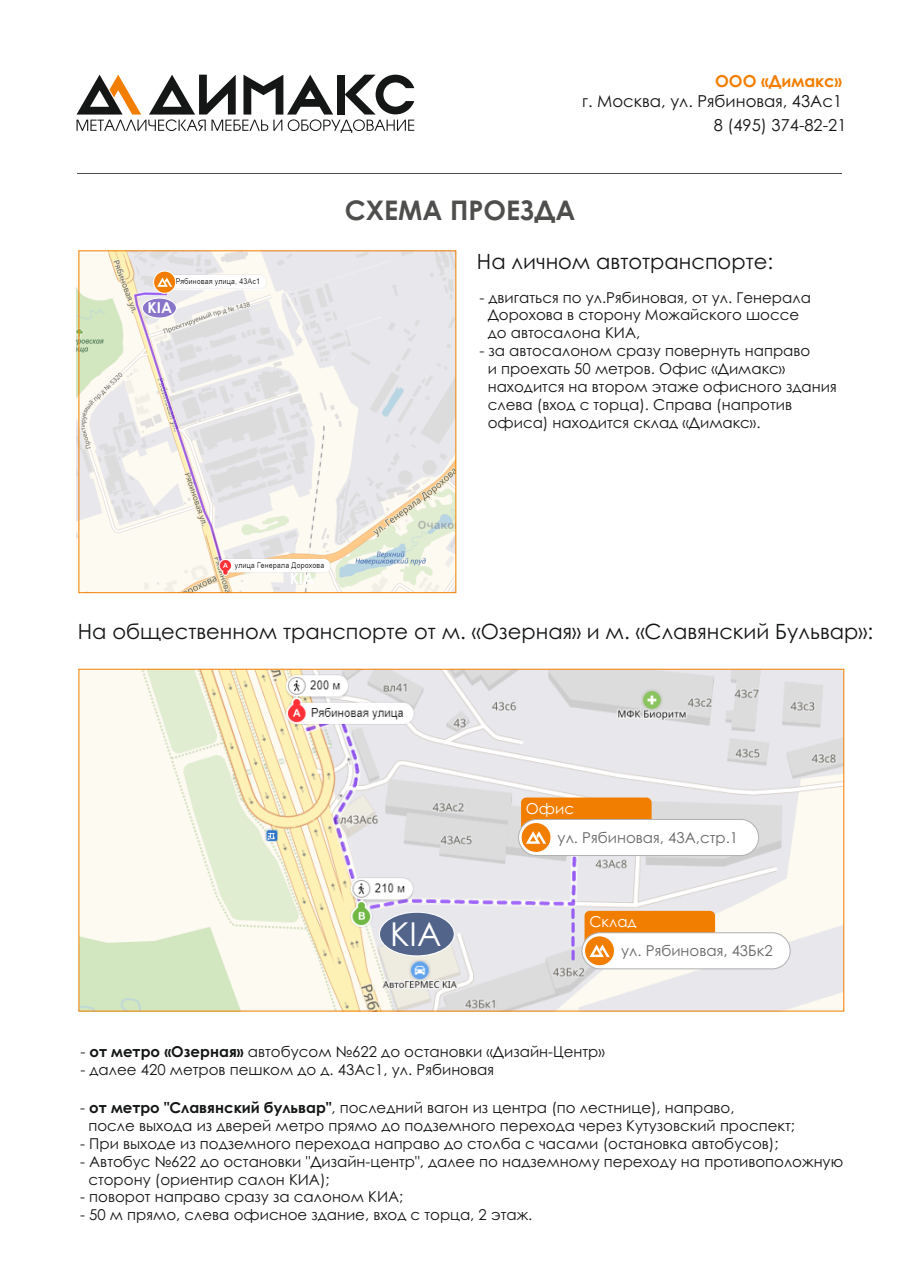
<style>
.page{position:relative;width:918px;height:1287px;background:#fff}
.page>*{position:absolute;margin:0;border:0;box-sizing:border-box;transform-origin:0 0}
.t1{font:33px "Century Gothic";color:#fff}
.t2{font:700 27px "Century Gothic";color:#4e4e4d}
.t3{font:21px "Century Gothic";color:#151616}
.t4{font:16.5px "Century Gothic";color:#151616}
.t5{font:700 16.5px "Century Gothic";color:#f27e00}
.t6{font:15px/17.9px "Century Gothic";color:#151616}
.t7{font:15px "Century Gothic";color:#686868}
.t8{font:15px "Century Gothic";color:#fff}
.t9{font:700 15px "Century Gothic";color:#fff}
.s1{font-weight:700}
</style>
<div class="page">
<img style="left:77px;top:251px;width:377px;height:342px">
<hr style="left:77px;top:173px;width:765px;height:1px;background:#4e4e4d">
<svg style="left:77px;top:75px;width:337px;height:58px"></svg>
<svg style="left:153px;top:271px;width:23px;height:23px"></svg>
<svg style="left:157px;top:278px;width:15px;height:9px"></svg>
<div style="left:142px;top:298px;width:35px;height:21px;background:#8874c8;border:1px solid #fff;border-radius:50%"></div>
<img style="left:80px;top:671px;width:762px;height:339px">
<div style="left:379px;top:912px;width:76px;height:44px;background:#52648a;border:1px solid #fff;border-radius:50%"></div>
<svg style="left:571px;top:908px;width:4px;height:11px"></svg>
<svg style="left:572px;top:922px;width:3px;height:11px"></svg>
<svg style="left:571px;top:936px;width:4px;height:11px"></svg>
<svg style="left:572px;top:950px;width:3px;height:10px"></svg>
<div style="left:521px;top:798px;width:131px;height:38px;background:#f27e00;border-radius:5px"></div>
<div style="left:518px;top:819px;width:241px;height:37px;background:#fff;border:1px solid #afb0b0;border-radius:18px"></div>
<svg style="left:521px;top:822px;width:31px;height:31px"></svg>
<svg style="left:526px;top:831px;width:20px;height:13px"></svg>
<div style="left:585px;top:911px;width:130px;height:39px;background:#f27e00;border-radius:5px"></div>
<div style="left:582px;top:932px;width:209px;height:37px;background:#fff;border:1px solid #afb0b0;border-radius:18px"></div>
<svg style="left:584px;top:935px;width:31px;height:31px"></svg>
<svg style="left:589px;top:945px;width:21px;height:12px"></svg>
<p class="t5" style="left:715px;top:75px;width:129px">ООО «Димакс»</p>
<p class="t4" style="left:582px;top:95px;width:262px">г. Москва, ул. Рябиновая, 43Ас1</p>
<h2 class="t2" style="left:345px;top:200px;width:232px">СХЕМА ПРОЕЗДА</h2>
<p class="t4" style="left:714px;top:118px;width:134px">8 (495) 374-82-21</p>
<p class="t9" style="left:148px;top:302px;width:26px">КIA</p>
<p class="t9" style="left:290px;top:572px;width:26px">КIA</p>
<h3 class="t3" style="left:477px;top:253px;width:298px">На личном автотранспорте:</h3>
<p class="t6" style="left:488px;top:290px;width:325px;text-indent:-8px">- двигаться по ул.Рябиновая, от ул. Генерала<br>Дорохова в сторону Можайского шоссе до автосалона КИА,</p>
<p class="t6" style="left:488px;top:343px;width:350px;text-indent:-8px">- за автосалоном сразу повернуть направо<br>и проехать 50 метров. Офис «Димакс» находится на втором этаже офисного здания слева (вход с торца). Справа (напротив офиса) находится склад «Димакс».</p>
<h3 class="t3" style="left:78px;top:623px;width:797px">На общественном транспорте от м. «Озерная» и м. «Славянский Бульвар»:</h3>
<p class="t8" style="left:526px;top:802px;width:50px">Офис</p>
<h1 class="t1" style="left:390px;top:921px;width:53px">КIA</h1>
<p class="t7" style="left:558px;top:832px;width:182px">ул. Рябиновая, 43А,стр.1</p>
<p class="t8" style="left:589px;top:916px;width:49px">Склад</p>
<p class="t7" style="left:621px;top:945px;width:153px">ул. Рябиновая, 43Бк2</p>
<p class="t6" style="left:80px;top:1044px;width:526px">- <span class="s1">от метро «Озерная»</span> автобусом №622 до остановки «Дизайн-Центр»</p>
<p class="t6" style="left:80px;top:1062px;width:415px">- далее 420 метров пешком до д. 43Ас1, ул. Рябиновая</p>
<p class="t6" style="left:88px;top:1100px;width:708px;text-indent:-8px">- <span class="s1">от метро "Славянский бульвар"</span>, последний вагон из центра (по лестнице), направо,<br>после выхода из дверей метро прямо до подземного перехода через Кутузовский проспект;</p>
<p class="t6" style="left:80px;top:1136px;width:700px">- При выходе из подземного перехода направо до столба с часами (остановка автобусов);</p>
<p class="t6" style="left:88px;top:1154px;width:756px;text-indent:-8px">- Автобус №622 до остановки "Дизайн-центр", далее по надземному переходу на противоположную сторону (ориентир салон КИА);</p>
<p class="t6" style="left:80px;top:1189px;width:325px">- поворот направо сразу за салоном КИА;</p>
<p class="t6" style="left:80px;top:1207px;width:454px">- 50 м прямо, слева офисное здание, вход с торца, 2 этаж.</p>
</div>
